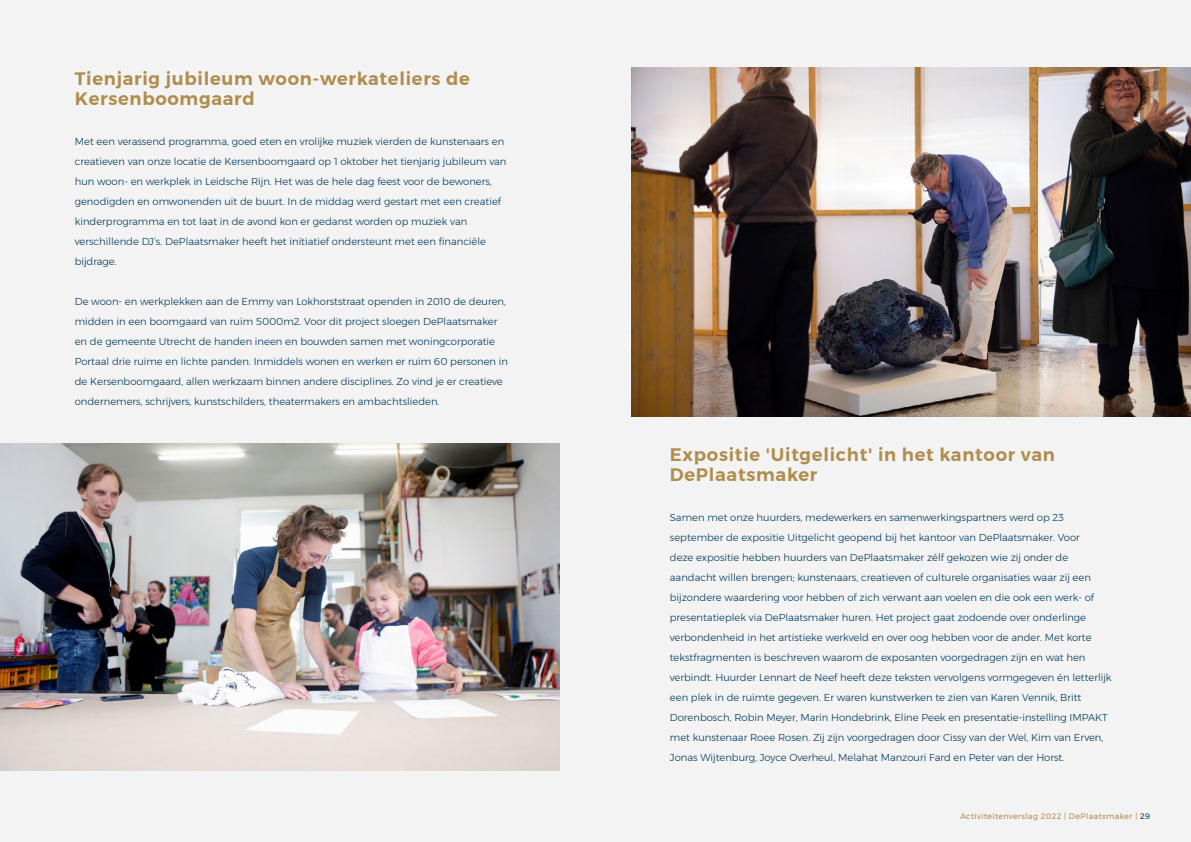
<style>
.page{position:relative;width:1191px;height:842px;background:#f3f3f3}
.page>*{position:absolute;margin:0;border:0;box-sizing:border-box;transform-origin:0 0}
.t1{font:600 18px/20px "Montserrat";letter-spacing:.04em;color:#b08c4d}
.t2{font:300 10px/20px "Montserrat";color:#00385c}
.t3{font:8px "Montserrat";letter-spacing:.05em;color:#b08c4d}
.s1{color:#00385c}
</style>
<div class="page">
<img style="left:0;top:444px;width:559px;height:326px">
<img style="left:631px;top:67px;width:560px;height:350px">
<h1 class="t1" style="left:75px;top:68px;width:397px">Tienjarig jubileum woon-werkateliers de<br>Kersenboomgaard</h1>
<p class="t2" style="left:75px;top:131px;width:433px">Met een verassend programma, goed eten en vrolijke muziek vierden de kunstenaars en creatieven van onze locatie de Kersenboomgaard op 1 oktober het tienjarig jubileum van hun woon- en werkplek in Leidsche Rijn. Het was de hele dag feest voor de bewoners, genodigden en omwonenden uit de buurt. In de middag werd gestart met een creatief kinderprogramma en tot laat in de avond kon er gedanst worden op muziek van verschillende DJ’s. DePlaatsmaker heeft het initiatief ondersteunt met een financiële bijdrage.</p>
<p class="t2" style="left:75px;top:291px;width:435px">De woon- en werkplekken aan de Emmy van Lokhorststraat openden in 2010 de deuren, midden in een boomgaard van ruim 5000m2. Voor dit project sloegen DePlaatsmaker en de gemeente Utrecht de handen ineen en bouwden samen met woningcorporatie Portaal drie ruime en lichte panden. Inmiddels wonen en werken er ruim 60 personen in de Kersenboomgaard, allen werkzaam binnen andere disciplines. Zo vind je er creatieve ondernemers, schrijvers, kunstschilders, theatermakers en ambachtslieden.</p>
<h1 class="t1" style="left:670px;top:445px;width:386px">Expositie 'Uitgelicht' in het kantoor van<br>DePlaatsmaker</h1>
<p class="t2" style="left:670px;top:507px;width:443px">Samen met onze huurders, medewerkers en samenwerkingspartners werd op 23 september de expositie Uitgelicht geopend bij het kantoor van DePlaatsmaker. Voor<br>deze expositie hebben huurders van DePlaatsmaker zélf gekozen wie zij onder de aandacht willen brengen; kunstenaars, creatieven of culturele organisaties waar zij een bijzondere waardering voor hebben of zich verwant aan voelen en die ook een werk- of presentatieplek via DePlaatsmaker huren. Het project gaat zodoende over onderlinge verbondenheid in het artistieke werkveld en over oog hebben voor de ander. Met korte tekstfragmenten is beschreven waarom de exposanten voorgedragen zijn en wat hen verbindt. Huurder Lennart de Neef heeft deze teksten vervolgens vormgegeven én letterlijk een plek in de ruimte gegeven. Er waren kunstwerken te zien van Karen Vennik, Britt Dorenbosch, Robin Meyer, Marin Hondebrink, Eline Peek en presentatie-instelling IMPAKT met kunstenaar Roee Rosen. Zij zijn voorgedragen door Cissy van der Wel, Kim van Erven, Jonas Wijtenburg, Joyce Overheul, Melahat Manzouri Fard en Peter van der Horst.</p>
<p class="t3" style="left:960px;top:810px;width:191px">Activiteitenverslag 2022 | DePlaatsmaker | <span class="s1">29</span></p>
<p class="t3" style="left:971px;top:810px;width:22px">Activ</p>
<p class="t3" style="left:1003px;top:810px;width:157px">itenverslag 021 | DePlaatsmaker | <span class="s1">29</span></p>
</div>
